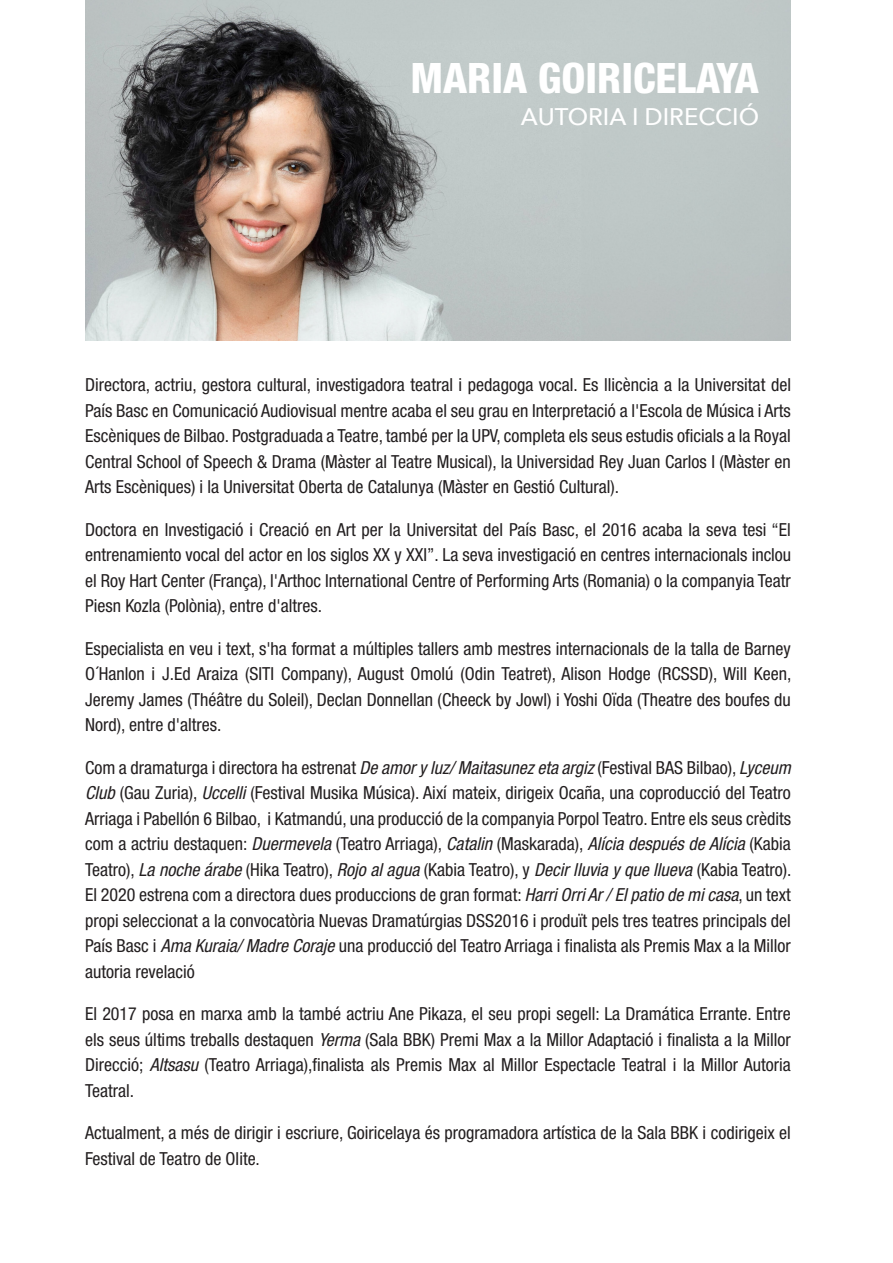
<style>
.page{position:relative;width:893px;height:1263px;background:#fff}
.page>*{position:absolute;margin:0;border:0;box-sizing:border-box;transform-origin:0 0}
.NOM_CV{font:800 condensed 42px "Helvetica Neue LT Std";color:#fff}
.CV{font:500 24px "Avenir Next";color:#fff}
.text_cv{font:condensed 18px/25.5px "Helvetica Neue LT Std";color:#231f20;text-align:justify}
.s1{font-style:italic}
</style>
<div class="page">
<img style="left:85px;top:0;width:706px;height:340px">
<p class="NOM_CV" style="left:410px;top:52px;width:350px">MARIA GOIRICELAYA</p>
<p class="CV" style="left:521px;top:96px;width:240px">AUTORIA I DIRECCIÓ</p>
<p class="text_cv" style="left:85px;top:372px;width:707px">Directora, actriu, gestora cultural, investigadora teatral i pedagoga vocal. Es llicència a la Universitat del País Basc en Comunicació Audiovisual mentre acaba el seu grau en Interpretació a l'Escola de Música i Arts Escèniques de Bilbao. Postgraduada a Teatre, també per la UPV, completa els seus estudis oficials a la Royal Central School of Speech &amp; Drama (Màster al Teatre Musical), la Universidad Rey Juan Carlos I (Màster en Arts Escèniques) i la Universitat Oberta de Catalunya (Màster en Gestió Cultural).</p>
<p class="text_cv" style="left:85px;top:517px;width:707px">Doctora en Investigació i Creació en Art per la Universitat del País Basc, el 2016 acaba la seva tesi “El entrenamiento vocal del actor en los siglos XX y XXI”. La seva investigació en centres internacionals inclou el Roy Hart Center (França), l'Arthoc International Centre of Performing Arts (Romania) o la companyia Teatr Piesn Kozla (Polònia), entre d'altres.</p>
<p class="text_cv" style="left:85px;top:636px;width:708px">Especialista en veu i text, s'ha format a múltiples tallers amb mestres internacionals de la talla de Barney O´Hanlon i J.Ed Araiza (SITI Company), August Omolú (Odin Teatret), Alison Hodge (RCSSD), Will Keen, Jeremy James (Théâtre du Soleil), Declan Donnellan (Cheeck by Jowl) i Yoshi Oïda (Theatre des boufes du Nord), entre d'altres.</p>
<p class="text_cv" style="left:85px;top:755px;width:708px">Com a dramaturga i directora ha estrenat <span class="s1">De amor y luz/ Maitasunez eta argiz</span> (Festival BAS Bilbao), <span class="s1">Lyceum Club</span> (Gau Zuria), <span class="s1">Uccelli</span> (Festival Musika Música). Així mateix, dirigeix Ocaña, una coproducció del Teatro Arriaga i Pabellón 6 Bilbao, i Katmandú, una producció de la companyia Porpol Teatro. Entre els seus crèdits com a actriu destaquen: <span class="s1">Duermevela</span> (Teatro Arriaga), <span class="s1">Catalin</span> (Maskarada), <span class="s1">Alícia después de Alícia</span> (Kabia Teatro), <span class="s1">La noche árabe</span> (Hika Teatro), <span class="s1">Rojo al agua</span> (Kabia Teatro), y <span class="s1">Decir lluvia y que llueva</span> (Kabia Teatro).<br>El 2020 estrena com a directora dues produccions de gran format: <span class="s1">Harri Orri Ar / El patio de mi casa</span>, un text propi seleccionat a la convocatòria Nuevas Dramatúrgias DSS2016 i produït pels tres teatres principals del País Basc i <span class="s1">Ama Kuraia/ Madre Coraje</span> una producció del Teatro Arriaga i finalista als Premis Max a la Millor autoria revelació</p>
<p class="text_cv" style="left:85px;top:1001px;width:707px">El 2017 posa en marxa amb la també actriu Ane Pikaza, el seu propi segell: La Dramática Errante. Entre els seus últims treballs destaquen <span class="s1">Yerma</span> (Sala BBK) Premi Max a la Millor Adaptació i finalista a la Millor Direcció; <span class="s1">Altsasu</span> (Teatro Arriaga),finalista als Premis Max al Millor Espectacle Teatral i la Millor Autoria Teatral.</p>
<p class="text_cv" style="left:85px;top:1120px;width:707px">Actualment, a més de dirigir i escriure, Goiricelaya és programadora artística de la Sala BBK i codirigeix el<br>Festival de Teatro de Olite.</p>
</div>
